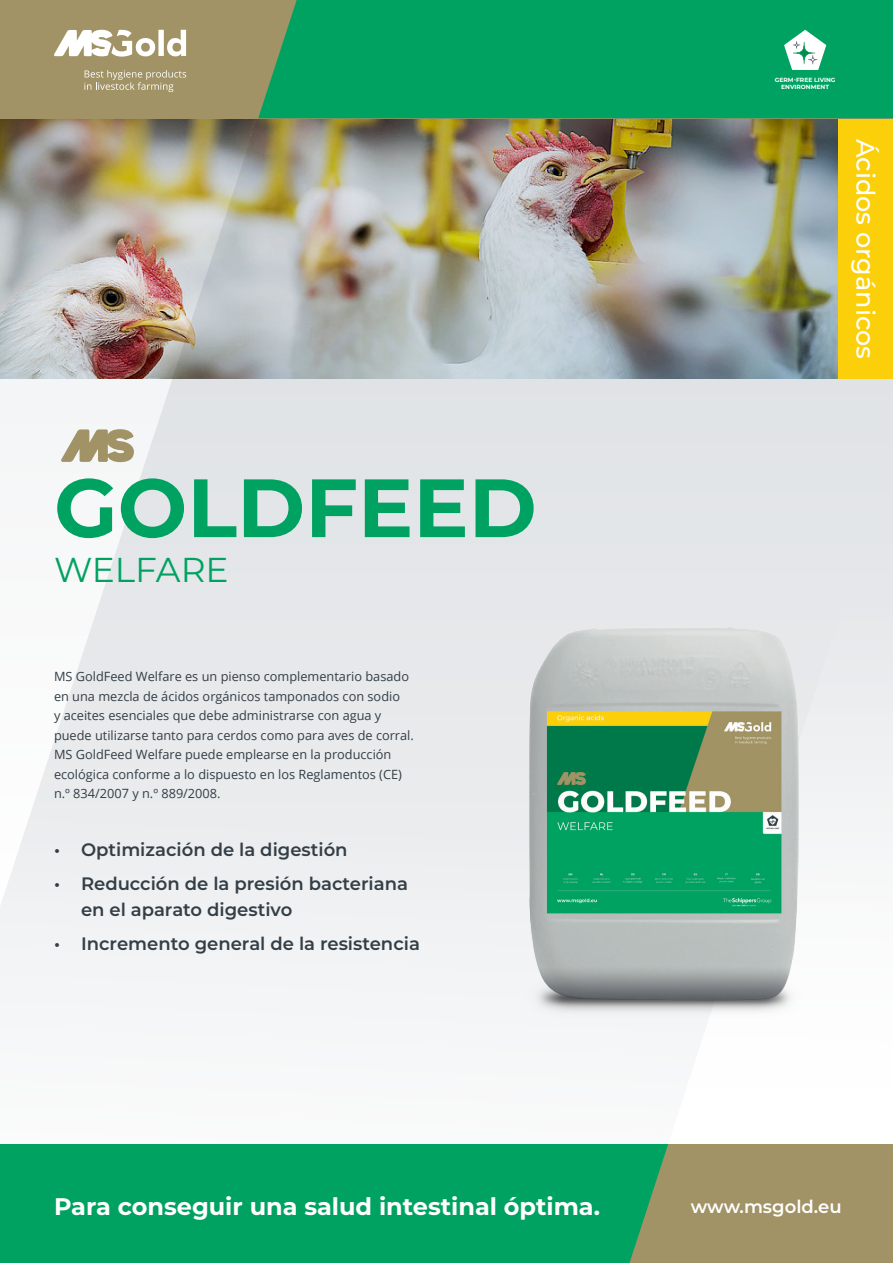
<style>
.page{position:relative;width:893px;height:1263px;background:#fff}
.page>*{position:absolute;margin:0;border:0;box-sizing:border-box;transform-origin:0 0}
.t1{font:700 82.5px "Montserrat";color:#00a261}
.t2{font:34.5px "Montserrat";color:#00a261}
.t3{font:500 25.5px "Montserrat";color:#fff}
.t4{font:700 24px "Montserrat";color:#fff}
.t5{font:600 18px/25.5px "Montserrat";color:#333e46}
.t6{font:600 18px "Montserrat";color:#fff}
.t7{font:12.75px/19.5px "Open Sans";color:#333e46}
.t8{font:700 6px "Montserrat";color:#fff}
</style>
<div class="page">
<img style="left:0;top:118px;width:893px;height:1027px">
<svg style="left:600px;top:600px;width:293px;height:545px"></svg>
<div style="left:839px;top:96px;width:54px;height:282px;background:#fbd00b"></div>
<div style="left:0;top:0;width:893px;height:118px;background:#a19365"></div>
<div style="left:258px;top:0;width:635px;height:118px;background:#00a261"></div>
<svg style="left:84px;top:70px;width:102px;height:22px"></svg>
<svg style="left:54px;top:30px;width:132px;height:27px"></svg>
<div style="left:0;top:1145px;width:893px;height:118px;background:#00a261"></div>
<svg style="left:629px;top:1145px;width:264px;height:118px"></svg>
<img style="left:453px;top:566px;width:405px;height:510px">
<svg style="left:61px;top:429px;width:73px;height:33px"></svg>
<svg style="left:784px;top:30px;width:42px;height:40px"></svg>
<p class="t1" style="left:54px;top:448px;width:484px">GOLDFEED</p>
<p class="t2" style="left:54px;top:546px;width:176px">WELFARE</p>
<p class="t7" style="left:54px;top:667px;width:361px">MS GoldFeed Welfare es un pienso complementario basado en una mezcla de ácidos orgánicos tamponados con sodio<br>y aceites esenciales que debe administrarse con agua y puede utilizarse tanto para cerdos como para aves de corral.<br>MS GoldFeed Welfare puede emplearse en la producción ecológica conforme a lo dispuesto en los Reglamentos (CE) n.º 834/2007 y n.º 889/2008.</p>
<p class="t5" style="left:54px;top:836px;width:295px">• Optimización de la digestión</p>
<p class="t5" style="left:81px;top:870px;width:328px;text-indent:-27px">• Reducción de la presión bacteriana en el aparato digestivo</p>
<p class="t5" style="left:54px;top:930px;width:367px">• Incremento general de la resistencia</p>
<p class="t8" style="left:775px;top:75px;width:62px">GERM-FREE LIVING</p>
<p class="t8" style="left:781px;top:83px;width:49px">ENVIRONMENT</p>
<p class="t3" style="left:883px;top:139px;width:222px;rotate:90deg">Ácidos orgánicos</p>
<p class="t4" style="left:54px;top:1190px;width:547px">Para conseguir una salud intestinal óptima.</p>
<p class="t6" style="left:691px;top:1193px;width:152px">www.msgold.eu</p>
</div>
